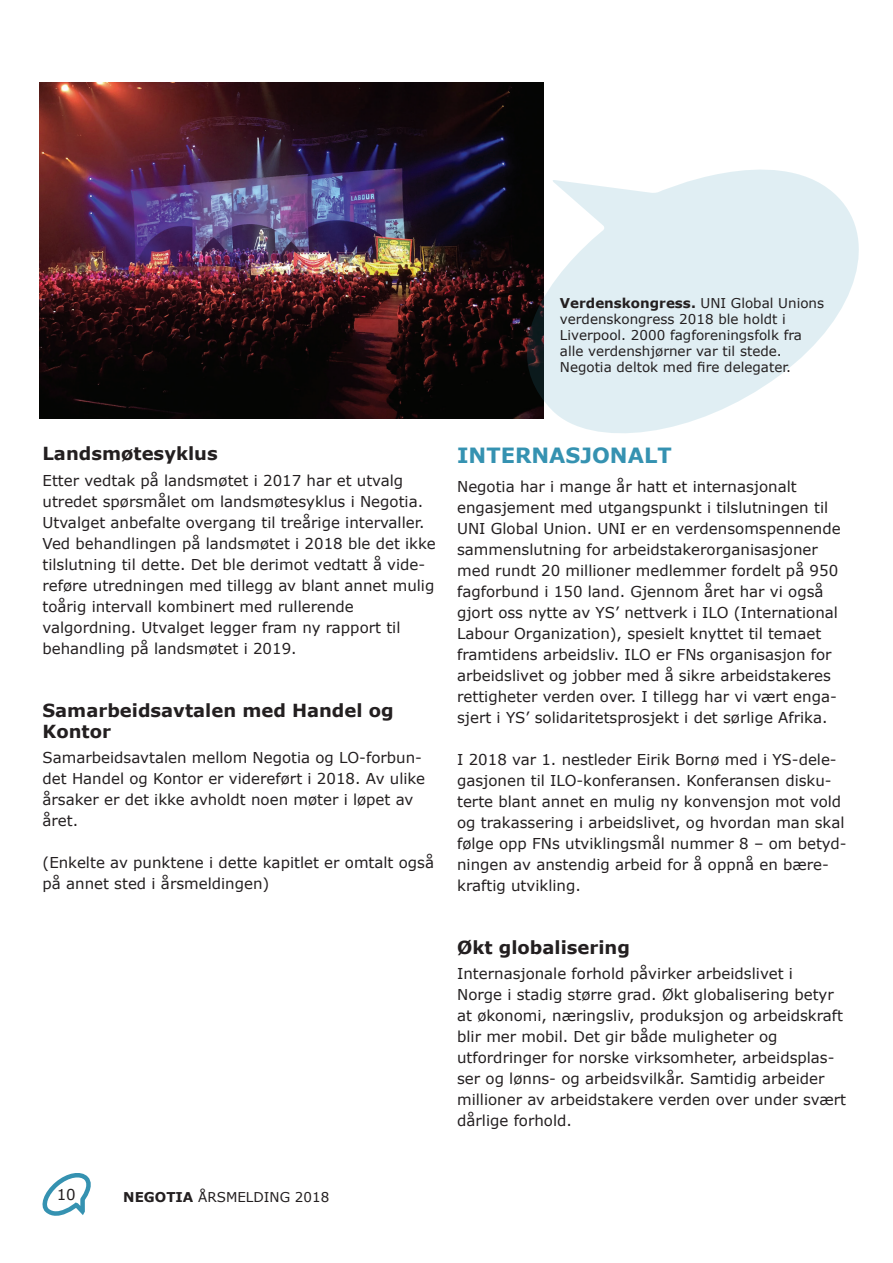
<style>
.page{position:relative;width:893px;height:1263px;background:#fff}
.page>*{position:absolute;margin:0;border:0;box-sizing:border-box;transform-origin:0 0}
.t1{font:700 21px "Verdana";color:#3592b1}
.t2{font:700 18px/21px "Verdana";color:#231f20}
.t3{font:15px/21px "Verdana";color:#231f20}
.t4{font:13.5px/16.2px "Verdana";color:#231f20}
.s1{font-weight:700}
</style>
<div class="page">
<svg style="left:42px;top:1173px;width:49px;height:43px"></svg>
<img style="left:39px;top:83px;width:505px;height:335px">
<svg style="left:482px;top:141px;width:377px;height:292px;fill:#e0eef3"></svg>
<p class="t4" style="left:560px;top:294px;width:266px"><span class="s1">Verdenskongress.</span> UNI Global Unions verdenskongress 2018 ble holdt i Liverpool. 2000 fagforeningsfolk fra alle verdenshjørner var til stede.<br>Negotia deltok med fire delegater.</p>
<p class="t2" style="left:43px;top:443px;width:177px">Landsmøtesyklus</p>
<p class="t3" style="left:43px;top:469px;width:395px">Etter vedtak på landsmøtet i 2017 har et utvalg utredet spørsmålet om landsmøtesyklus i Negotia.<br>Utvalget anbefalte overgang til treårige intervaller.<br>Ved behandlingen på landsmøtet i 2018 ble det ikke tilslutning til dette. Det ble derimot vedtatt å vide&shy;reføre utredningen med tillegg av blant annet mulig toårig intervall kombinert med rullerende valgordning. Utvalget legger fram ny rapport til behandling på landsmøtet i 2019.</p>
<p class="t2" style="left:43px;top:699px;width:353px">Samarbeidsavtalen med Handel og<br>Kontor</p>
<p class="t3" style="left:43px;top:747px;width:384px">Samarbeidsavtalen mellom Negotia og LO-forbun&shy;det Handel og Kontor er videreført i 2018. Av ulike årsaker er det ikke avholdt noen møter i løpet av året.</p>
<p class="t3" style="left:43px;top:852px;width:393px">(Enkelte av punktene i dette kapitlet er omtalt også på annet sted i årsmeldingen)</p>
<h1 class="t1" style="left:457px;top:440px;width:216px">INTERNASJONALT</h1>
<p class="t3" style="left:457px;top:476px;width:385px">Negotia har i mange år hatt et internasjonalt engasjement med utgangspunkt i tilslutningen til UNI Global Union. UNI er en verdensomspennende sammenslutning for arbeidstakerorganisasjoner med rundt 20 millioner medlemmer fordelt på 950 fagforbund i 150 land. Gjennom året har vi også gjort oss nytte av YS’ nettverk i ILO (International Labour Organization), spesielt knyttet til temaet framtidens arbeidsliv. ILO er FNs organisasjon for arbeidslivet og jobber med å sikre arbeidstakeres rettigheter verden over. I tillegg har vi vært enga&shy;sjert i YS’ solidaritetsprosjekt i det sørlige Afrika.</p>
<p class="t3" style="left:457px;top:749px;width:391px">I 2018 var 1. nestleder Eirik Bornø med i YS-dele&shy;gasjonen til ILO-konferansen. Konferansen disku&shy;terte blant annet en mulig ny konvensjon mot vold og trakassering i arbeidslivet, og hvordan man skal følge opp FNs utviklingsmål nummer 8 – om betyd&shy;ningen av anstendig arbeid for å oppnå en bære&shy;kraftig utvikling.</p>
<p class="t2" style="left:457px;top:937px;width:174px">Økt globalisering</p>
<p class="t3" style="left:457px;top:963px;width:390px">Internasjonale forhold påvirker arbeidslivet i<br>Norge i stadig større grad. Økt globalisering betyr at økonomi, næringsliv, produksjon og arbeidskraft blir mer mobil. Det gir både muligheter og utfordringer for norske virksomheter, arbeidsplas&shy;ser og lønns- og arbeidsvilkår. Samtidig arbeider millioner av arbeidstakere verden over under svært dårlige forhold.</p>
<p class="t3" style="left:57px;top:1184px;width:21px">10</p>
<p class="t4" style="left:123px;top:1189px;width:207px"><span class="s1">NEGOTIA</span> ÅRSMELDING 2018</p>
</div>
